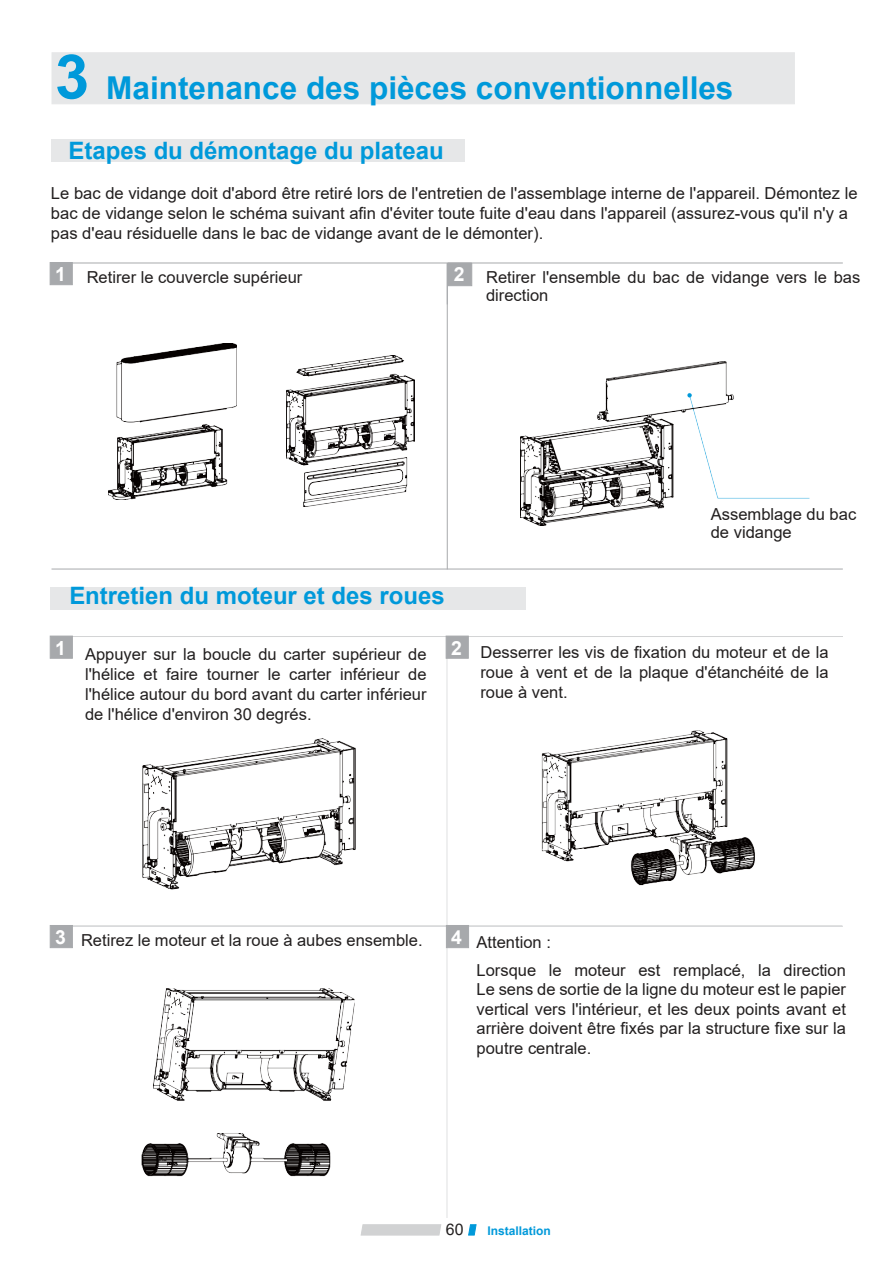
<style>
.page{position:relative;width:894px;height:1264px;background:#fff}
.page>*{position:absolute;margin:0;border:0;box-sizing:border-box;transform-origin:0 0}
.t1{font:700 31.5px "Arial";color:#0099da}
.t2{font:700 24px "Arial";color:#0099da}
.t3{font:700 19.5px "Arial";color:#fff}
.t4{font:16.5px/20px "Arial";color:#221f1f}
.t5{font:15.9px "Arial";color:#221f1f}
.t6{font:700 12px "Arial";color:#0099da}
.s1{font-size:61.5px}
.s2{font-weight:700;font-size:19.5px;color:#fff}
</style>
<div class="page">
<img style="left:51px;top:636px;width:791px;height:581px">
<hr style="left:51px;top:262px;width:791px;height:1px;background:#a7a9ac">
<hr style="left:51px;top:568px;width:791px;height:1px;background:#a7a9ac">
<hr style="left:447px;top:263px;width:1px;height:306px;background:#a7a9ac">
<img style="left:520px;top:362px;width:289px;height:163px">
<div style="left:447px;top:263px;width:24px;height:22px;background:#a7a9ac"></div>
<svg style="left:447px;top:262px;width:24px;height:1px"></svg>
<img style="left:108px;top:343px;width:128px;height:156px">
<img style="left:286px;top:355px;width:128px;height:151px">
<div style="left:446px;top:636px;width:22px;height:22px;background:#a7a9ac"></div>
<div style="left:446px;top:925px;width:22px;height:22px;background:#a7a9ac"></div>
<div style="left:50px;top:636px;width:22px;height:22px;background:#a7a9ac"></div>
<div style="left:50px;top:262px;width:22px;height:22px;background:#a7a9ac"></div>
<div style="left:50px;top:925px;width:22px;height:22px;background:#a7a9ac"></div>
<div style="left:52px;top:53px;width:742px;height:51px;background:#e6e7e8"></div>
<svg style="left:361px;top:1224px;width:79px;height:10px"></svg>
<svg style="left:468px;top:1224px;width:8px;height:10px"></svg>
<h1 class="t1" style="left:55px;top:65px;width:680px"><span class="s1">3</span> Maintenance des pièces conventionnelles</h1>
<h2 class="t2" style="left:68px;top:133px;width:377px">Etapes du démontage du plateau</h2>
<p class="t4" style="left:51px;top:183px;width:808px">Le bac de vidange doit d'abord être retiré lors de l'entretien de l'assemblage interne de l'appareil. Démontez le bac de vidange selon le schéma suivant afin d'éviter toute fuite d'eau dans l'appareil (assurez-vous qu'il n'y a pas d'eau résiduelle dans le bac de vidange avant de le démonter).</p>
<p class="t3" style="left:55px;top:260px;width:12px">1</p>
<p class="t4" style="left:87px;top:267px;width:217px">Retirer le couvercle supérieur</p>
<p class="t4" style="left:486px;top:268px;width:375px;line-height:18px;text-indent:-32px"><span class="s2">2</span> Retirer l'ensemble du bac de vidange vers le bas direction</p>
<h2 class="t2" style="left:69px;top:578px;width:377px">Entretien du moteur et des roues</h2>
<p class="t3" style="left:55px;top:633px;width:12px">1</p>
<p class="t4" style="left:85px;top:643px;width:343px;text-align:justify">Appuyer sur la boucle du carter supérieur de l'hélice et faire tourner le carter inférieur de l'hélice autour du bord avant du carter inférieur de l'hélice d'environ 30 degrés.</p>
<p class="t3" style="left:451px;top:633px;width:12px">2</p>
<p class="t4" style="left:710px;top:504px;width:147px;line-height:18.8px">Assemblage du bac de vidange</p>
<p class="t4" style="left:480px;top:642px;width:349px;text-align:justify">Desserrer les vis de fixation du moteur et de la roue à vent et de la plaque d'étanchéité de la roue à vent.</p>
<p class="t3" style="left:55px;top:923px;width:12px">3</p>
<p class="t4" style="left:476px;top:927px;width:371px;line-height:28px">Attention :<br>Lorsque le moteur est remplacé, la direction</p>
<p class="t4" style="left:476px;top:979px;width:371px;line-height:19.5px;text-align:justify">Le sens de sortie de la ligne du moteur est le papier vertical vers l'intérieur, et les deux points avant et arrière doivent être fixés par la structure fixe sur la poutre centrale.</p>
<p class="t3" style="left:451px;top:923px;width:12px">4</p>
<p class="t4" style="left:81px;top:929px;width:343px">Retirez le moteur et la roue à aubes ensemble.</p>
<p class="t5" style="left:445px;top:1217px;width:19px">60</p>
<p class="t6" style="left:487px;top:1221px;width:65px">Installation</p>
</div>
